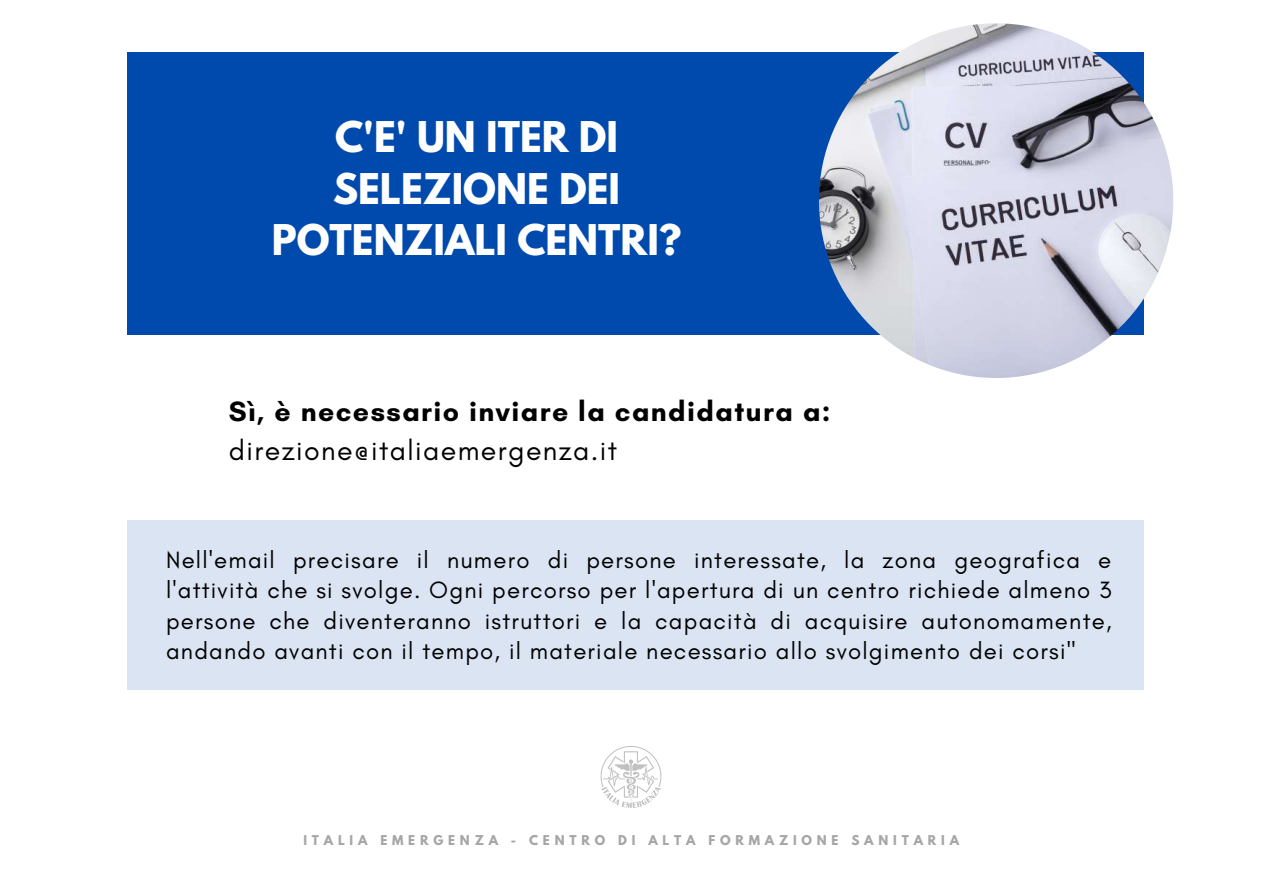
<style>
.page{position:relative;width:1263px;height:894px;background:#fff}
.page>*{position:absolute;margin:0;border:0;box-sizing:border-box;transform-origin:0 0}
.t1{font:700 37.5px/51.8px "League Spartan";color:#fff;text-align:center}
.t2{font:700 28.5px "Glacial Indifference";letter-spacing:.05em;color:#000}
.t3{font:28.5px "Glacial Indifference";letter-spacing:.05em;color:#000}
.t4{font:24px/30.3px "Glacial Indifference";letter-spacing:.05em;color:#000;text-align:justify}
.t5{font:700 12px "League Spartan";letter-spacing:.4em;color:#a6a6a6}
</style>
<div class="page">
<div style="left:127px;top:52px;width:1017px;height:283px;background:#004aad"></div>
<img style="left:819px;top:23px;width:354px;height:355px;border-radius:50%">
<img style="left:600px;top:746px;width:62px;height:62px">
<div style="left:127px;top:519px;width:1017px;height:170px;background:#dae4f3"></div>
<h1 class="t1" style="left:272px;top:116px;width:411px">C'E' UN ITER DI<br>SELEZIONE DEI<br>POTENZIALI CENTRI?</h1>
<p class="t2" style="left:229px;top:393px;width:603px">Sì, è necessario inviare la candidatura a:</p>
<p class="t3" style="left:229px;top:433px;width:390px">direzione@italiaemergenza.it</p>
<p class="t4" style="left:166px;top:544px;width:947px">Nell'email precisare il numero di persone interessate, la zona geografica e l'attività che si svolge. Ogni percorso per l'apertura di un centro richiede almeno 3 persone che diventeranno istruttori e la capacità di acquisire autonomamente, andando avanti con il tempo, il materiale necessario allo svolgimento dei corsi"</p>
<p class="t5" style="left:303px;top:833px;width:657px">ITALIA EMERGENZA - CENTRO DI ALTA FORMAZIONE SANITARIA</p>
</div>
